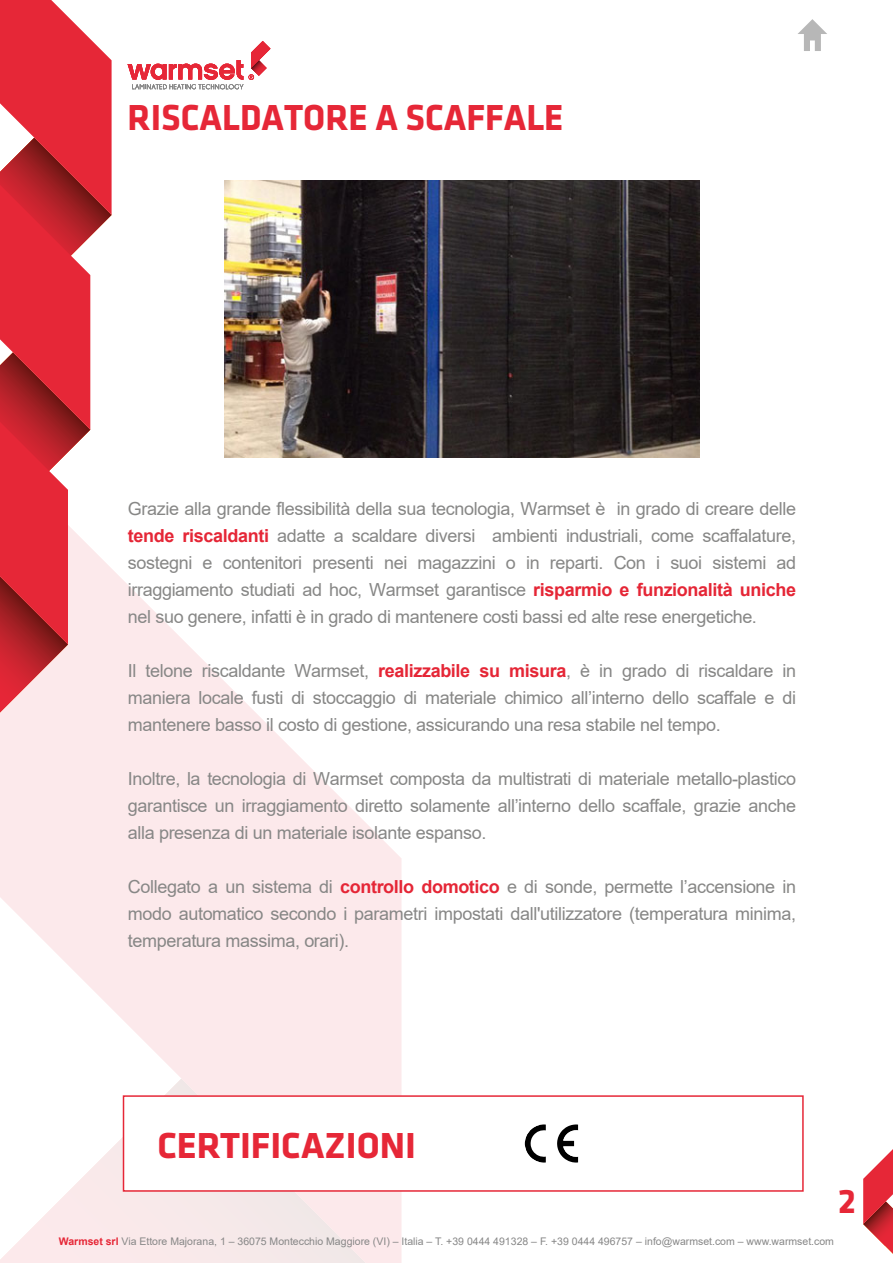
<style>
.page{position:relative;width:893px;height:1263px;background:#fff}
.page>*{position:absolute;margin:0;border:0;box-sizing:border-box;transform-origin:0 0}
.t1{font:700 37.5px "Klavika";color:#e62737;scale:.96 1}
.t2{font:700 37.5px "Klavika";color:#e62737}
.t3{font:700 35.25px "Klavika";color:#e62737}
.t4{font:18px/27px "Arial";letter-spacing:-.02em;color:#878786;text-align:justify}
.t5{font:10.5px "Arial";color:#878787}
.s1{font-weight:700;color:#e52636}
.s2{font-weight:700;color:#e62737}
</style>
<div class="page">
<svg style="left:0;top:569px;width:402px;height:694px;fill:#fce9eb"></svg>
<svg style="left:863px;top:1149px;width:30px;height:105px"></svg>
<svg style="left:798px;top:19px;width:29px;height:32px"></svg>
<svg style="left:128px;top:41px;width:142px;height:48px"></svg>
<svg style="left:0;top:0;width:112px;height:712px"></svg>
<div style="left:123px;top:1095px;width:681px;height:97px;background:#fff;border:2px solid #e62737"></div>
<svg style="left:525px;top:1124px;width:53px;height:38px"></svg>
<img style="left:224px;top:180px;width:475px;height:278px">
<h1 class="t1" style="left:128px;top:97px;width:456px">RISCALDATORE A SCAFFALE</h1>
<p class="t4" style="left:128px;top:495px;width:670px">Grazie alla grande flessibilità della sua tecnologia, Warmset è in grado di creare delle <span class="s1">tende riscaldanti</span> adatte a scaldare diversi ambienti industriali, come scaffalature, sostegni e contenitori presenti nei magazzini o in reparti. Con i suoi sistemi ad irraggiamento studiati ad hoc, Warmset garantisce <span class="s1">risparmio e funzionalità uniche </span>nel suo genere, infatti è in grado di mantenere costi bassi ed alte rese energetiche.</p>
<p class="t4" style="left:128px;top:657px;width:670px">Il telone riscaldante Warmset, <span class="s1">realizzabile su misura</span>, è in grado di riscaldare in maniera locale fusti di stoccaggio di materiale chimico all’interno dello scaffale e di mantenere basso il costo di gestione, assicurando una resa stabile nel tempo.</p>
<p class="t4" style="left:128px;top:765px;width:670px">Inoltre, la tecnologia di Warmset composta da multistrati di materiale metallo-plastico garantisce un irraggiamento diretto solamente all’interno dello scaffale, grazie anche alla presenza di un materiale isolante espanso.</p>
<p class="t4" style="left:128px;top:873px;width:670px">Collegato a un sistema di <span class="s1">controllo domotico</span> e di sonde, permette l’accensione in modo automatico secondo i parametri impostati dall'utilizzatore (temperatura minima, temperatura massima, orari).</p>
<h1 class="t2" style="left:157px;top:1125px;width:260px">CERTIFICAZIONI</h1>
<h2 class="t3" style="left:838px;top:1182px;width:19px">2</h2>
<p class="t5" style="left:59px;top:1234px;width:777px"><span class="s2">Warmset srl</span> Via Ettore Majorana, 1 – 36075 Montecchio Maggiore (VI) – Italia – T. +39 0444 491328 – F. +39 0444 496757 – info@warmset.com – www.warmset.com</p>
</div>
